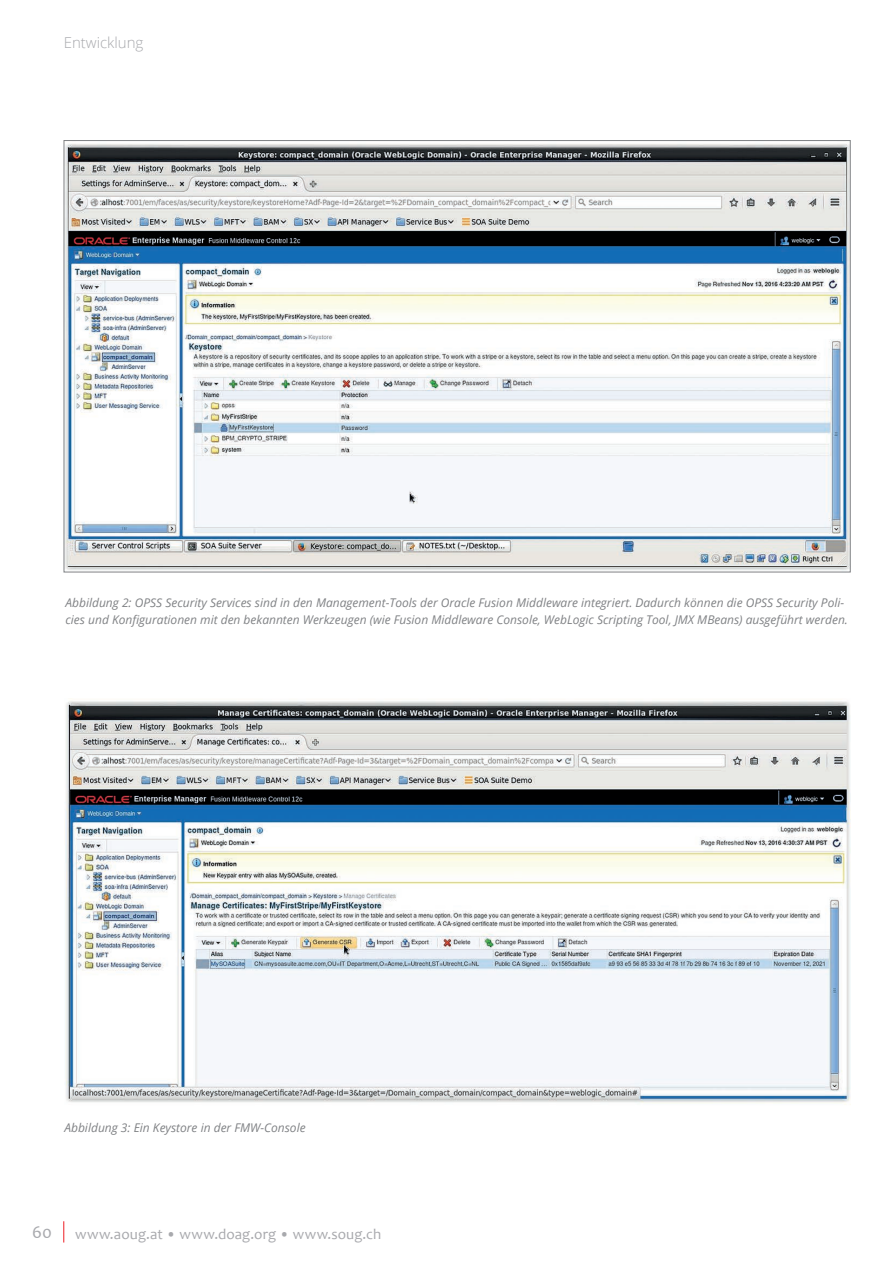
<style>
.page{position:relative;width:893px;height:1263px;background:#fff}
.page>*{position:absolute;margin:0;border:0;box-sizing:border-box;transform-origin:0 0}
.t1{font:18px "Candara";color:#a8a9ad}
.t2{font:15px "Candara";letter-spacing:.01em;color:#a8a9ad}
.t3{font:300 15px "Open Sans";color:#a8a9ad}
.Bildunterschrift{font:italic 12px/17.2px "Open Sans";color:#808285}
</style>
<div class="page">
<svg style="left:63px;top:1221px;width:1px;height:21px"></svg>
<img style="left:66px;top:144px;width:782px;height:426px">
<img style="left:65px;top:701px;width:785px;height:402px">
<p class="t3" style="left:64px;top:32px;width:81px">Entwicklung</p>
<p class="Bildunterschrift" style="left:66px;top:593px;width:784px">Abbildung 2: OPSS Security Services sind in den Management-Tools der Oracle Fusion Middleware integriert. Dadurch können die OPSS Security Poli&shy;cies und Konfigurationen mit den bekannten Werkzeugen (wie Fusion Middleware Console, WebLogic Scripting Tool, JMX MBeans) ausgeführt werden.</p>
<p class="Bildunterschrift" style="left:64px;top:1118px;width:243px">Abbildung 3: Ein Keystore in der FMW-Console</p>
<h1 class="t1" style="left:32px;top:1221px;width:21px">60</h1>
<p class="t2" style="left:75px;top:1224px;width:308px">www.aoug.at • www.doag.org • www.soug.ch</p>
</div>
